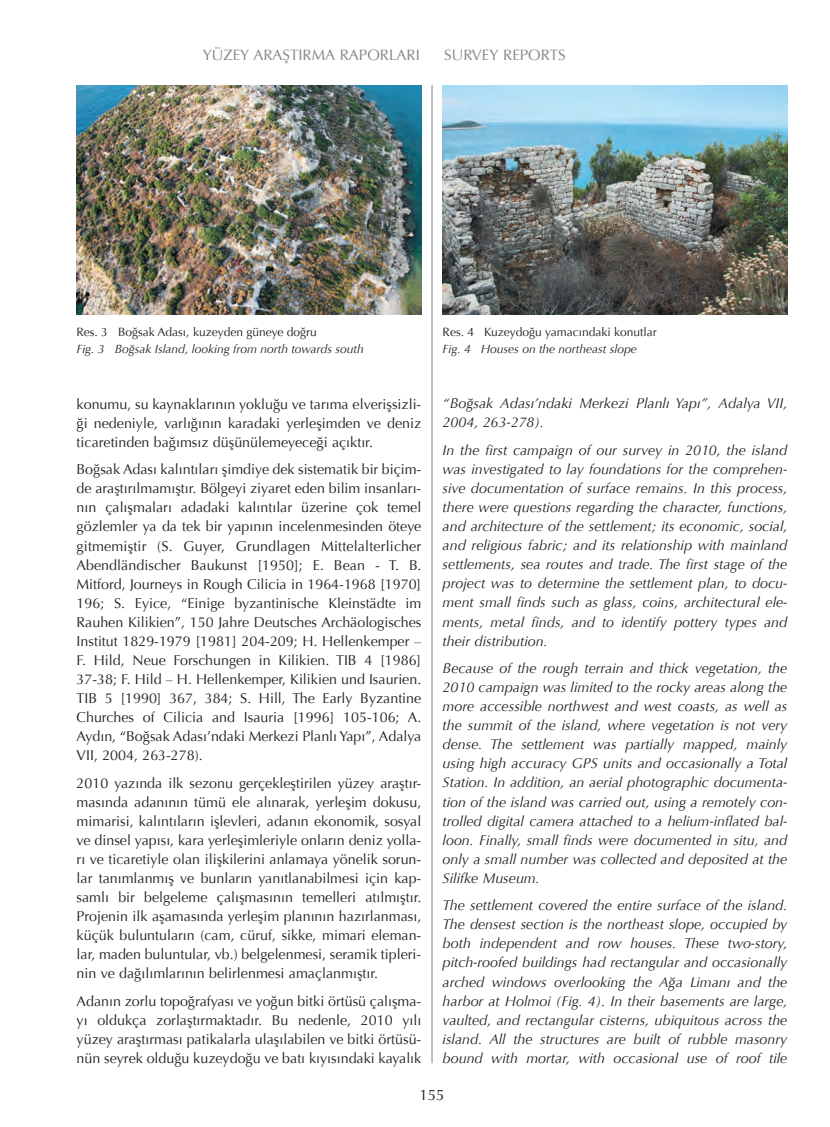
<style>
.page{position:relative;width:830px;height:1127px;background:#fff}
.page>*{position:absolute;margin:0;border:0;box-sizing:border-box;transform-origin:0 0}
.t1{font:15px "Optima";color:#808285}
.t2{font:15px "Optima";color:#231f20}
.Metin_Türkce{font:14.25px/19px "Optima";color:#231f20;text-align:justify}
.Metin_Ingilizce{font:italic 14.25px/19px "Optima";color:#231f20;text-align:justify}
.Resimaltı_Ingilizce{font:italic 12px "Optima";color:#231f20}
.Resimaltı_Türkce{font:12px "Optima";color:#231f20}
</style>
<div class="page">
<img style="left:77px;top:85px;width:344px;height:230px">
<img style="left:442px;top:85px;width:345px;height:230px">
<hr style="left:431px;top:85px;width:1px;height:978px;background:#808285">
<p class="t1" style="left:202px;top:46px;width:218px">YÜZEY ARAŞTIRMA RAPORLARI</p>
<p class="t1" style="left:444px;top:46px;width:123px">SURVEY REPORTS</p>
<p class="Resimaltı_Türkce" style="left:77px;top:325px;width:242px">Res. 3 Boğsak Adası, kuzeyden güneye doğru</p>
<p class="Resimaltı_Ingilizce" style="left:77px;top:342px;width:288px">Fig. 3 Boğsak Island, looking from north towards south</p>
<p class="Metin_Türkce" style="left:77px;top:394px;width:346px">konumu, su kaynaklarının yokluğu ve tarıma elverişsizli&shy;ği nedeniyle, varlığının karadaki yerleşimden ve deniz ticaretinden bağımsız düşünülemeyeceği açıktır.</p>
<p class="Metin_Türkce" style="left:77px;top:460px;width:346px">Boğsak Adası kalıntıları şimdiye dek sistematik bir biçim&shy;de araştırılmamıştır. Bölgeyi ziyaret eden bilim insanları&shy;nın çalışmaları adadaki kalıntılar üzerine çok temel gözlemler ya da tek bir yapının incelenmesinden öteye gitmemiştir (S. Guyer, Grundlagen Mittelalterlicher Abendländischer Baukunst [1950]; E. Bean - T. B.<br>Mitford, Journeys in Rough Cilicia in 1964-1968 [1970] 196; S. Eyice, “Einige byzantinische Kleinstädte im Rauhen Kilikien”, 150 Jahre Deutsches Archäologisches Institut 1829-1979 [1981] 204-209; H. Hellenkemper – F. Hild, Neue Forschungen in Kilikien. TIB 4 [1986] 37-38; F. Hild – H. Hellenkemper, Kilikien und Isaurien.<br>TIB 5 [1990] 367, 384; S. Hill, The Early Byzantine Churches of Cilicia and Isauria [1996] 105-106; A.<br>Aydın, “Boğsak Adası’ndaki Merkezi Planlı Yapı”, Adalya VII, 2004, 263-278).</p>
<p class="Metin_Türkce" style="left:77px;top:773px;width:346px">2010 yazında ilk sezonu gerçekleştirilen yüzey araştır&shy;masında adanının tümü ele alınarak, yerleşim dokusu, mimarisi, kalıntıların işlevleri, adanın ekonomik, sosyal ve dinsel yapısı, kara yerleşimleriyle onların deniz yolla&shy;rı ve ticaretiyle olan ilişkilerini anlamaya yönelik sorun&shy;lar tanımlanmış ve bunların yanıtlanabilmesi için kap&shy;samlı bir belgeleme çalışmasının temelleri atılmıştır.<br>Projenin ilk aşamasında yerleşim planının hazırlanması, küçük buluntuların (cam, cüruf, sikke, mimari eleman&shy;lar, maden buluntular, vb.) belgelenmesi, seramik tipleri&shy;nin ve dağılımlarının belirlenmesi amaçlanmıştır.</p>
<p class="Metin_Türkce" style="left:77px;top:991px;width:346px">Adanın zorlu topoğrafyası ve yoğun bitki örtüsü çalışma&shy;yı oldukça zorlaştırmaktadır. Bu nedenle, 2010 yılı yüzey araştırması patikalarla ulaşılabilen ve bitki örtüsü&shy;nün seyrek olduğu kuzeydoğu ve batı kıyısındaki kayalık</p>
<p class="Resimaltı_Türkce" style="left:442px;top:325px;width:216px">Res. 4 Kuzeydoğu yamacındaki konutlar</p>
<p class="Resimaltı_Ingilizce" style="left:442px;top:342px;width:196px">Fig. 4 Houses on the northeast slope</p>
<p class="Metin_Ingilizce" style="left:442px;top:394px;width:346px">“Boğsak Adası’ndaki Merkezi Planlı Yapı”, Adalya VII,<br>2004, 263-278).</p>
<p class="Metin_Ingilizce" style="left:442px;top:441px;width:346px">In the first campaign of our survey in 2010, the island was investigated to lay foundations for the comprehen&shy;sive documentation of surface remains. In this process, there were questions regarding the character, functions, and architecture of the settlement; its economic, social, and religious fabric; and its relationship with mainland settlements, sea routes and trade. The first stage of the project was to determine the settlement plan, to docu&shy;ment small finds such as glass, coins, architectural ele&shy;ments, metal finds, and to identify pottery types and their distribution.</p>
<p class="Metin_Ingilizce" style="left:442px;top:659px;width:346px">Because of the rough terrain and thick vegetation, the 2010 campaign was limited to the rocky areas along the more accessible northwest and west coasts, as well as the summit of the island, where vegetation is not very dense. The settlement was partially mapped, mainly using high accuracy GPS units and occasionally a Total Station. In addition, an aerial photographic documenta&shy;tion of the island was carried out, using a remotely con&shy;trolled digital camera attached to a helium-inflated bal&shy;loon. Finally, small finds were documented in situ, and only a small number was collected and deposited at the Silifke Museum.</p>
<p class="Metin_Ingilizce" style="left:442px;top:896px;width:346px">The settlement covered the entire surface of the island.<br>The densest section is the northeast slope, occupied by both independent and row houses. These two-story, pitch-roofed buildings had rectangular and occasionally arched windows overlooking the Ağa Limanı and the harbor at Holmoi (Fig. 4). In their basements are large, vaulted, and rectangular cisterns, ubiquitous across the island. All the structures are built of rubble masonry bound with mortar, with occasional use of roof tile</p>
<p class="t2" style="left:419px;top:1086px;width:27px">155</p>
</div>
